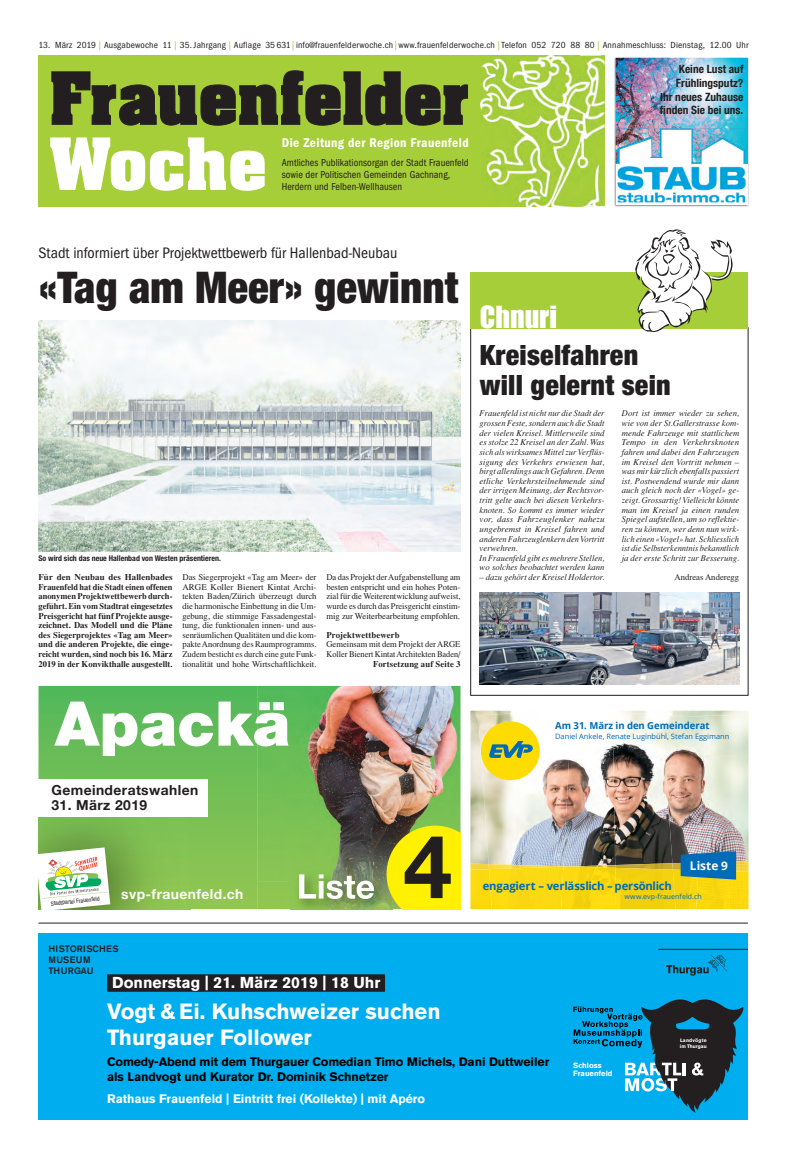
<style>
.page{position:relative;width:787px;height:1161px;background:#fff}
.page>*{position:absolute;margin:0;border:0;box-sizing:border-box;transform-origin:0 0}
.t1{font:900 condensed 43.75px "Helvetica Neue";color:#231f20}
.t2{font:900 condensed 28px/29.8px "Helvetica Neue";letter-spacing:.01em;color:#231f20}
.t3{font:28px "Impact";color:#fff}
.t4{font:700 21.88px/26.2px "Akzidenz Grotesk BQ";color:#fff}
.t5{font:condensed 15.75px "Franklin Gothic";color:#231f20}
.t6{font:700 15.75px "Akzidenz Grotesk BQ";color:#fff}
.t7{font:700 13.83px "Helvetica Neue";letter-spacing:.03em;color:#231f20}
.t8{font:700 13.83px "Helvetica Neue";letter-spacing:.03em;color:#fff}
.t9{font:600 condensed 13.12px "Franklin Gothic";letter-spacing:.03em;color:#fff}
.t10{font:700 12.25px/14.7px "Akzidenz Grotesk BQ";letter-spacing:-.005em;color:#000001}
.t11{font:700 12.25px "Akzidenz Grotesk BQ";color:#fff}
.t12{font:700 11.81px "Open Sans";color:#fff}
.t13{font:11.38px/13.7px "Helvetica Neue Bold 5";color:#231f20;text-align:right}
.t14{font:700 11.29px "Open Sans";letter-spacing:-.015em;color:#006bb6}
.t15{font:condensed 10.5px/12.2px "Franklin Gothic";letter-spacing:.005em;color:#231f20}
.t16{font:700 9.62px "Open Sans";letter-spacing:-.005em;color:#006bb6}
.t17{font:500 9.28px/10.6px "Akzidenz Grotesk BQ";letter-spacing:.04em;color:#231f20}
.t18{font:condensed 9.19px "Franklin Gothic";letter-spacing:.015em;color:#231f20;scale:1.04 1}
.t19{font:italic 8.75px/9.6px "Times";color:#231f20}
.t20{font:8.75px/9.6px "Times";color:#231f20;text-align:justify}
.t21{font:700 8.75px/9.6px "Times";color:#231f20;text-align:justify}
.t22{font:700 condensed 7.88px "Helvetica Neue";color:#231f20}
.t23{font:700 7.61px/7.6px "Akzidenz Grotesk BQ";color:#fff}
.t24{font:7.44px "Open Sans";color:#006bb6}
.t25{font:7px "Open Sans";letter-spacing:.005em;color:#006bb6}
.t26{font:condensed 5.95px "Helvetica Neue";color:#231f20}
.t27{font:700 4.99px/5.7px "Akzidenz Grotesk BQ";letter-spacing:.04em;color:#fff}
.s1{color:#a6ce39}
</style>
<div class="page">
<div style="left:38px;top:56px;width:566px;height:151px;background:#a6ce39"></div>
<svg style="left:50px;top:137px;width:215px;height:54px"></svg>
<svg style="left:52px;top:70px;width:415px;height:56px"></svg>
<img style="left:480px;top:55px;width:124px;height:152px">
<img style="left:480px;top:55px;width:120px;height:1px">
<div style="left:470px;top:327px;width:278px;height:368px;border:1px solid #231f20"></div>
<img style="left:38px;top:320px;width:422px;height:231px">
<div style="left:470px;top:272px;width:278px;height:56px;background:#a6ce39"></div>
<svg style="left:634px;top:229px;width:98px;height:103px"></svg>
<hr style="left:38px;top:923px;width:709px;height:1px;background:#231f20">
<div style="left:38px;top:933px;width:709px;height:186px;background:#00aeef"></div>
<svg style="left:666px;top:955px;width:59px;height:20px"></svg>
<hr style="left:658px;top:949px;width:89px;height:1px;background:#231f20">
<div style="left:107px;top:974px;width:278px;height:18px;background:#231f20"></div>
<svg style="left:573px;top:999px;width:171px;height:113px"></svg>
<svg style="left:38px;top:686px;width:220px;height:223px;background:#72bf58"></svg>
<img style="left:258px;top:686px;width:202px;height:223px">
<img style="left:291px;top:866px;width:95px;height:43px">
<svg style="left:299px;top:874px;width:75px;height:25px"></svg>
<svg style="left:386px;top:825px;width:74px;height:84px;background:#b7af10"></svg>
<img style="left:38px;top:816px;width:153px;height:93px">
<svg style="left:38px;top:847px;width:72px;height:62px"></svg>
<svg style="left:54px;top:701px;width:234px;height:55px"></svg>
<div style="left:38px;top:778px;width:169px;height:38px;background:#fff"></div>
<img style="left:470px;top:711px;width:278px;height:152px">
<img style="left:478px;top:711px;width:85px;height:152px">
<img style="left:686px;top:715px;width:62px;height:146px">
<svg style="left:662px;top:715px;width:24px;height:1px"></svg>
<img style="left:563px;top:711px;width:99px;height:155px">
<img style="left:672px;top:716px;width:34px;height:146px">
<img style="left:612px;top:716px;width:60px;height:149px">
<div style="left:481px;top:721px;width:58px;height:59px;background:#ffdc01;border-radius:50%"></div>
<svg style="left:489px;top:741px;width:43px;height:17px"></svg>
<img style="left:470px;top:863px;width:93px;height:6px">
<img style="left:735px;top:861px;width:13px;height:9px">
<img style="left:569px;top:865px;width:46px;height:1px">
<img style="left:615px;top:862px;width:65px;height:7px">
<img style="left:470px;top:869px;width:19px;height:40px">
<div style="left:489px;top:867px;width:72px;height:42px;background:#fbda13"></div>
<div style="left:698px;top:870px;width:50px;height:39px;background:#fbd80e"></div>
<img style="left:561px;top:866px;width:54px;height:43px">
<img style="left:675px;top:869px;width:23px;height:40px">
<img style="left:615px;top:868px;width:60px;height:41px">
<svg style="left:680px;top:851px;width:55px;height:28px;background:#1772aa"></svg>
<img style="left:614px;top:58px;width:134px;height:149px">
<svg style="left:615px;top:163px;width:132px;height:41px"></svg>
<img style="left:615px;top:58px;width:132px;height:105px">
<img style="left:617px;top:129px;width:128px;height:73px">
<img style="left:661px;top:130px;width:31px;height:35px">
<img style="left:700px;top:139px;width:44px;height:25px">
<img style="left:619px;top:137px;width:32px;height:28px">
<img style="left:648px;top:157px;width:16px;height:7px">
<img style="left:479px;top:592px;width:259px;height:92px">
<p class="t18" style="left:38px;top:40px;width:684px">13. März 2019 <span class="s1">|</span> Ausgabewoche 11 <span class="s1">|</span> 35. Jahrgang <span class="s1">|</span> Auflage 35 631<span class="s1">|</span>info@frauenfelderwoche.ch<span class="s1">|</span>www.frauenfelderwoche.ch <span class="s1">|</span>Telefon 052 720 88 80 <span class="s1">|</span> Annahmeschluss: Dienstag, 12.00 Uhr</p>
<h3 class="t9" style="left:282px;top:135px;width:188px">Die Zeitung der Region Frauenfeld</h3>
<p class="t15" style="left:282px;top:156px;width:188px">Amtliches Publikationsorgan der Stadt Frauenfeld sowie der Politischen Gemeinden Gachnang,<br>Herdern und Felben-Wellhausen</p>
<h3 class="t13" style="left:659px;top:63px;width:85px">Keine Lust auf<br>Frühlingsputz?<br>Ihr neues Zuhause finden Sie bei uns.</h3>
<h3 class="t5" style="left:38px;top:244px;width:360px">Stadt informiert über Projektwettbewerb für Hallenbad-Neubau</h3>
<h1 class="t1" style="left:38px;top:261px;width:421px">«Tag am Meer» gewinnt</h1>
<p class="t22" style="left:38px;top:553px;width:184px">So wird sich das neue Hallenbad von Westen präsentieren.</p>
<p class="t21" style="left:38px;top:572px;width:136px">Für den Neubau des Hallenbades Frauenfeld hat die Stadt einen offenen anonymen Projektwettbewerb durch&shy;geführt. Ein vom Stadtrat eingesetztes Preisgericht hat fünf Projekte ausge&shy;zeichnet. Das Modell und die Pläne des Siegerprojektes «Tag am Meer» und die anderen Projekte, die einge&shy;reicht wurden, sind noch bis 16. März 2019 in der Konvikthalle ausgestellt.</p>
<p class="t20" style="left:182px;top:572px;width:136px">Das Siegerprojekt «Tag am Meer» der ARGE Koller Bienert Kintat Archi&shy;tekten Baden/Zürich überzeugt durch die harmonische Einbettung in die Um&shy;gebung, die stimmige Fassadengestal&shy;tung, die funktionalen innen- und aus&shy;senräumlichen Qualitäten und die kom&shy;pakte Anordnung des Raumprogramms.<br>Zudem besticht es durch eine gute Funk&shy;tionalität und hohe Wirtschaftlichkeit.</p>
<p class="t20" style="left:326px;top:572px;width:136px">Da das Projekt der Aufgabenstellung am besten entspricht und ein hohes Poten&shy;zial für die Weiterentwicklung aufweist, wurde es durch das Preisgericht einstim&shy;mig zur Weiterbearbeitung empfohlen.</p>
<p class="t21" style="left:326px;top:630px;width:75px">Projektwettbewerb</p>
<p class="t20" style="left:326px;top:640px;width:135px">Gemeinsam mit dem Projekt der ARGE<br>Koller Bienert Kintat Architekten Baden/</p>
<p class="t21" style="left:373px;top:659px;width:89px">Fortsetzung auf Seite 3</p>
<h2 class="t3" style="left:479px;top:296px;width:79px">Chnuri</h2>
<h2 class="t2" style="left:479px;top:340px;width:192px">Kreiselfahren will gelernt sein</h2>
<p class="t19" style="left:479px;top:409px;width:126px">Frauenfeld ist nicht nur die Stadt der grossen Feste, sondern auch die Stadt der vielen Kreisel. Mittlerweile sind es stolze 22 Kreisel an der Zahl. Was sich als wirksames Mittel zur Verflüs&shy;sigung des Verkehrs erwiesen hat, birgt allerdings auch Gefahren. Denn etliche Verkehrsteilnehmende sind der irrigen Meinung, der Rechtsvor&shy;tritt gelte auch bei diesen Verkehrs&shy;knoten. So kommt es immer wieder vor, dass Fahrzeuglenker nahezu ungebremst in Kreisel fahren und anderen Fahrzeuglenkern den Vortritt verwehren.<br>In Frauenfeld gibt es mehrere Stellen, wo solches beobachtet werden kann</p>
<p class="t19" style="left:479px;top:572px;width:126px">– dazu gehört der Kreisel Holdertor.</p>
<p class="t19" style="left:621px;top:409px;width:119px;text-align:justify">Dort ist immer wieder zu sehen, wie von der St.Gallerstrasse kom&shy;mende Fahrzeuge mit stattlichem Tempo in den Verkehrsknoten fahren und dabei den Fahrzeugen im Kreisel den Vortritt nehmen – was mir kürzlich ebenfalls passiert ist. Postwendend wurde mir dann auch gleich noch der «Vogel» ge&shy;zeigt. Grossartig! Vielleicht könnte man im Kreisel ja einen runden Spiegel aufstellen, um so reflektie&shy;ren zu können, wer denn nun wirk&shy;lich einen «Vogel» hat. Schliesslich ist die Selbsterkenntnis bekanntlich ja der erste Schritt zur Besserung.</p>
<p class="t20" style="left:674px;top:572px;width:66px">Andreas Anderegg</p>
<h3 class="t7" style="left:51px;top:779px;width:148px">Gemeinderatswahlen</h3>
<h3 class="t7" style="left:51px;top:794px;width:97px">31. März 2019</h3>
<p class="t26" style="left:50px;top:900px;width:51px;rotate:-6deg">Stadtpartei Frauenfeld</p>
<h3 class="t8" style="left:121px;top:883px;width:124px">svp-frauenfeld.ch</h3>
<p class="t16" style="left:555px;top:718px;width:156px">Am 31. März in den Gemeinderat</p>
<p class="t24" style="left:555px;top:731px;width:176px">Daniel Ankele, Renate Luginbühl, Stefan Eggimann</p>
<h3 class="t12" style="left:689px;top:857px;width:39px">Liste 9</h3>
<p class="t14" style="left:482px;top:877px;width:190px">engagiert – verlässlich – persönlich</p>
<p class="t25" style="left:624px;top:892px;width:79px">www.evp-frauenfeld.ch</p>
<p class="t17" style="left:48px;top:944px;width:72px">HISTORISCHES<br>MUSEUM<br>THURGAU</p>
<h3 class="t6" style="left:112px;top:973px;width:269px">Donnerstag | 21. März 2019 | 18 Uhr</h3>
<h3 class="t4" style="left:107px;top:998px;width:335px">Vogt &amp; Ei. Kuhschweizer suchen<br>Thurgauer Follower</h3>
<h3 class="t10" style="left:107px;top:1055px;width:443px">Comedy-Abend mit dem Thurgauer Comedian Timo Michels, Dani Duttweiler als Landvogt und Kurator Dr. Dominik Schnetzer</h3>
<h3 class="t11" style="left:107px;top:1092px;width:319px">Rathaus Frauenfeld | Eintritt frei (Kollekte) | mit Apéro</h3>
<p class="t23" style="left:573px;top:1062px;width:41px">Schloss<br>Frauenfeld</p>
<p class="t27" style="left:679px;top:1037px;width:28px">Landvögte im Thurgau</p>
</div>
